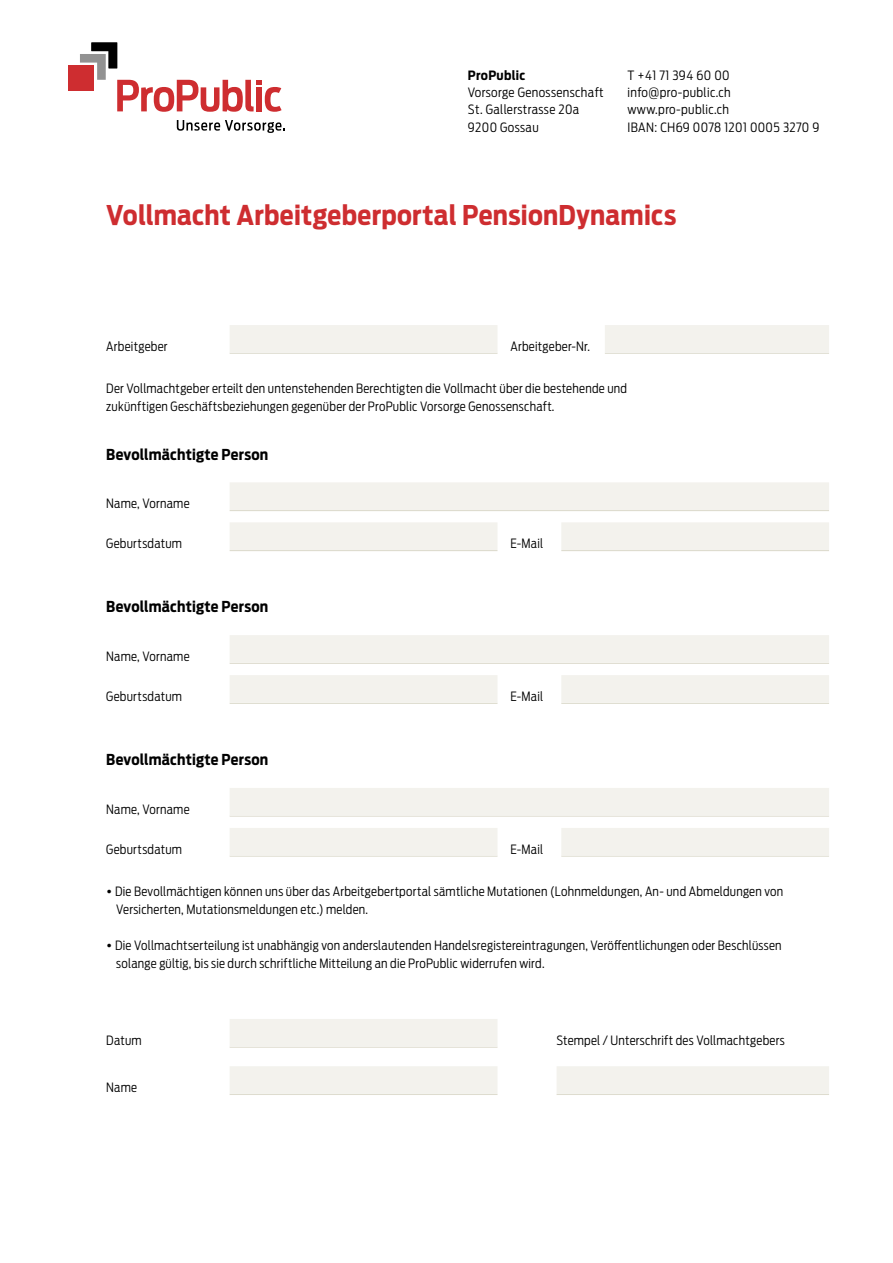
<style>
.page{position:relative;width:893px;height:1263px;background:#fff}
.page>*{position:absolute;margin:0;border:0;box-sizing:border-box;transform-origin:0 0}
.t1{font:700 27px "Antenna Cond";letter-spacing:.01em;color:#ce2d30}
.t2{font:700 15px "Antenna Cond";letter-spacing:.015em;color:#000}
.t3{font:300 12.75px/17.2px "Antenna Cond";letter-spacing:.02em;color:#000}
.t4{font:700 12.75px "Antenna Cond";letter-spacing:.025em;color:#000}
.s1{font-family:"Gotham";font-weight:500}
</style>
<div class="page">
<svg style="left:177px;top:120px;width:108px;height:13px"></svg>
<svg style="left:80px;top:43px;width:202px;height:69px"></svg>
<div style="left:68px;top:65px;width:26px;height:26px;background:#ce2d30"></div>
<hr style="left:230px;top:353px;width:267px;height:1px;background:#dedccf">
<hr style="left:605px;top:353px;width:224px;height:1px;background:#dedccf">
<hr style="left:230px;top:510px;width:599px;height:1px;background:#dedccf">
<hr style="left:230px;top:550px;width:267px;height:1px;background:#dedccf">
<hr style="left:561px;top:550px;width:268px;height:1px;background:#dedccf">
<hr style="left:230px;top:663px;width:599px;height:1px;background:#dedccf">
<hr style="left:230px;top:703px;width:267px;height:1px;background:#dedccf">
<hr style="left:561px;top:703px;width:268px;height:1px;background:#dedccf">
<hr style="left:230px;top:815px;width:599px;height:2px;background:#dedccf">
<hr style="left:230px;top:855px;width:267px;height:2px;background:#dedccf">
<hr style="left:561px;top:855px;width:268px;height:2px;background:#dedccf">
<hr style="left:230px;top:1047px;width:267px;height:1px;background:#dedccf">
<hr style="left:230px;top:1094px;width:267px;height:1px;background:#dedccf">
<hr style="left:557px;top:1094px;width:272px;height:1px;background:#dedccf">
<div style="left:230px;top:325px;width:267px;height:28px;background:#f3f2ed"></div>
<div style="left:605px;top:325px;width:224px;height:28px;background:#f3f2ed"></div>
<div style="left:230px;top:482px;width:599px;height:28px;background:#f3f2ed"></div>
<div style="left:230px;top:522px;width:267px;height:28px;background:#f3f2ed"></div>
<div style="left:561px;top:522px;width:268px;height:28px;background:#f3f2ed"></div>
<div style="left:230px;top:635px;width:599px;height:28px;background:#f3f2ed"></div>
<div style="left:230px;top:675px;width:267px;height:28px;background:#f3f2ed"></div>
<div style="left:561px;top:675px;width:268px;height:28px;background:#f3f2ed"></div>
<div style="left:230px;top:788px;width:599px;height:27px;background:#f3f2ed"></div>
<div style="left:230px;top:828px;width:267px;height:27px;background:#f3f2ed"></div>
<div style="left:561px;top:828px;width:268px;height:27px;background:#f3f2ed"></div>
<div style="left:230px;top:1019px;width:267px;height:27px;background:#f3f2ed"></div>
<div style="left:230px;top:1066px;width:267px;height:28px;background:#f3f2ed"></div>
<div style="left:557px;top:1066px;width:272px;height:28px;background:#f3f2ed"></div>
<p class="t4" style="left:468px;top:68px;width:59px">ProPublic</p>
<p class="t3" style="left:468px;top:84px;width:137px">Vorsorge Genossenschaft<br>St. Gallerstrasse 20a<br>9200 Gossau</p>
<p class="t3" style="left:627px;top:67px;width:194px">T +41 71 394 60 00 info@pro-public.ch www.pro-public.ch<br>IBAN: CH69 0078 1201 0005 3270 9</p>
<h1 class="t1" style="left:106px;top:199px;width:571px">Vollmacht Arbeitgeberportal PensionDynamics</h1>
<p class="t3" style="left:106px;top:338px;width:63px">Arbeitgeber</p>
<p class="t3" style="left:510px;top:338px;width:81px">Arbeitgeber-Nr.</p>
<p class="t3" style="left:106px;top:380px;width:522px;line-height:18px">Der Vollmachtgeber erteilt den untenstehenden Berechtigten die Vollmacht über die bestehende und zukünftigen Geschäftsbeziehungen gegenüber der ProPublic Vorsorge Genossenschaft.</p>
<p class="t2" style="left:106px;top:445px;width:164px">Bevollmächtigte Person</p>
<p class="t3" style="left:106px;top:495px;width:85px">Name, Vorname</p>
<p class="t3" style="left:106px;top:535px;width:77px">Geburtsdatum</p>
<p class="t3" style="left:510px;top:535px;width:34px">E-Mail</p>
<p class="t2" style="left:106px;top:598px;width:164px">Bevollmächtigte Person</p>
<p class="t3" style="left:106px;top:648px;width:85px">Name, Vorname</p>
<p class="t3" style="left:106px;top:688px;width:77px">Geburtsdatum</p>
<p class="t3" style="left:510px;top:688px;width:34px">E-Mail</p>
<p class="t2" style="left:106px;top:751px;width:164px">Bevollmächtigte Person</p>
<p class="t3" style="left:106px;top:800px;width:85px">Name, Vorname</p>
<p class="t3" style="left:106px;top:840px;width:77px">Geburtsdatum</p>
<p class="t3" style="left:510px;top:840px;width:34px">E-Mail</p>
<p class="t3" style="left:116px;top:882px;width:669px;line-height:18px;text-indent:-10px"><span class="s1">•</span> Die Bevollmächtigen können uns über das Arbeitgebertportal sämtliche Mutationen (Lohnmeldungen, An- und Abmeldungen von<br>Versicherten, Mutationsmeldungen etc.) melden.</p>
<p class="t3" style="left:116px;top:936px;width:667px;line-height:18px;text-indent:-10px"><span class="s1">•</span> Die Vollmachtserteilung ist unabhängig von anderslautenden Handelsregistereintragungen, Veröffentlichungen oder Beschlüssen solange gültig, bis sie durch schriftliche Mitteilung an die ProPublic widerrufen wird.</p>
<p class="t3" style="left:106px;top:1031px;width:37px">Datum</p>
<p class="t3" style="left:557px;top:1031px;width:230px">Stempel / Unterschrift des Vollmachtgebers</p>
<p class="t3" style="left:106px;top:1079px;width:32px">Name</p>
</div>
